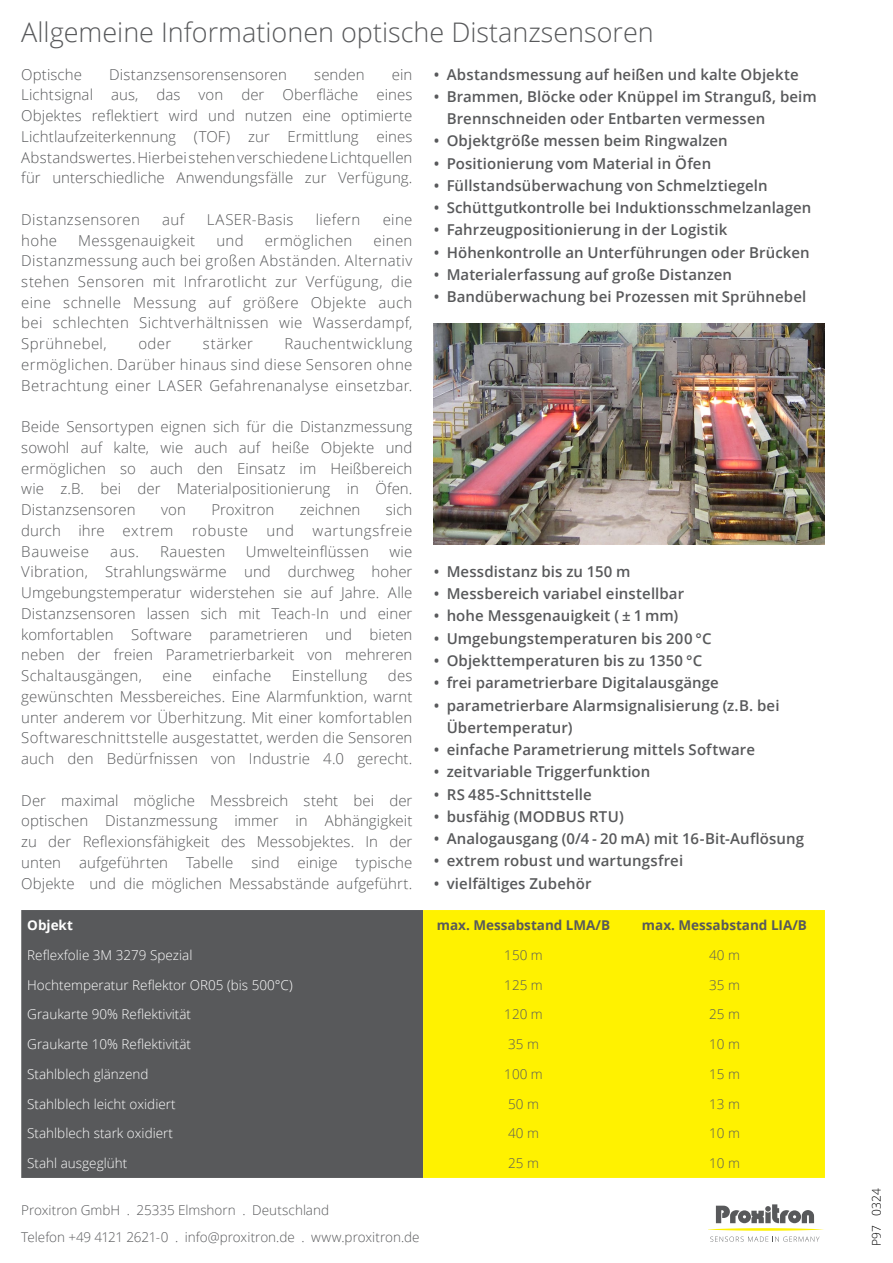
<style>
.page{position:relative;width:893px;height:1263px;background:#fff}
.page>*{position:absolute;margin:0;border:0;box-sizing:border-box;transform-origin:0 0}
.t1{font:300 27px "Open Sans";color:#58595b}
.t2{font:300 15px/20.7px "Open Sans";letter-spacing:.015em;color:#58595b;text-align:justify}
.t3{font:600 15px/22.2px "Open Sans";letter-spacing:.005em;color:#58595b}
.t4{font:300 13.5px "Open Sans";color:#fff}
.t5{font:300 13.5px/27px "Open Sans";color:#58595b}
.t6{font:700 13.5px "Open Sans";color:#58595b}
.t7{font:700 13.5px "Open Sans";color:#fff}
.t8{font:300 12px "Open Sans";color:#000}
</style>
<div class="page">
<svg style="left:709px;top:1204px;width:115px;height:38px"></svg>
<div style="left:21px;top:910px;width:402px;height:268px;background:#58595b"></div>
<div style="left:423px;top:910px;width:402px;height:268px;background:#fff200"></div>
<img style="left:434px;top:323px;width:391px;height:221px">
<h1 class="t1" style="left:21px;top:14px;width:634px">Allgemeine Informationen optische Distanzsensoren</h1>
<p class="t2" style="left:21px;top:63px;width:62px">Optische</p>
<p class="t2" style="left:109px;top:63px;width:179px">Distanzsensorensensoren</p>
<p class="t2" style="left:314px;top:63px;width:52px">senden</p>
<p class="t3" style="left:434px;top:63px;width:366px">• Abstandsmessung auf heißen und kalte Objekte</p>
<p class="t3" style="left:447px;top:85px;width:372px;text-indent:-13px">• Brammen, Blöcke oder Knüppel im Stranguß, beim<br>Brennschneiden oder Entbarten vermessen</p>
<p class="t3" style="left:434px;top:129px;width:295px">• Objektgröße messen beim Ringwalzen</p>
<p class="t3" style="left:434px;top:152px;width:279px">• Positionierung vom Material in Öfen</p>
<p class="t3" style="left:434px;top:174px;width:335px">• Füllstandsüberwachung von Schmelztiegeln</p>
<p class="t3" style="left:434px;top:196px;width:379px">• Schüttgutkontrolle bei Induktionsschmelzanlagen</p>
<p class="t3" style="left:434px;top:218px;width:295px">• Fahrzeugpositionierung in der Logistik</p>
<p class="t3" style="left:434px;top:241px;width:377px">• Höhenkontrolle an Unterführungen oder Brücken</p>
<p class="t3" style="left:434px;top:263px;width:300px">• Materialerfassung auf große Distanzen</p>
<p class="t3" style="left:434px;top:285px;width:374px">• Bandüberwachung bei Prozessen mit Sprühnebel</p>
<p class="t2" style="left:21px;top:63px;width:393px;text-indent:371px">ein Lichtsignal aus, das von der Oberfläche eines Objektes reflektiert wird und nutzen eine optimierte Lichtlaufzeiterkennung (TOF) zur Ermittlung eines Abstandswertes. Hierbei stehen verschiedene Lichtquellen für unterschiedliche Anwendungsfälle zur Verfügung.</p>
<p class="t2" style="left:21px;top:209px;width:120px">Distanzsensoren</p>
<p class="t2" style="left:162px;top:209px;width:24px">auf</p>
<p class="t2" style="left:207px;top:209px;width:88px">LASER-Basis</p>
<p class="t2" style="left:316px;top:209px;width:46px">liefern</p>
<p class="t2" style="left:383px;top:209px;width:31px">eine</p>
<p class="t2" style="left:21px;top:229px;width:37px">hohe</p>
<p class="t2" style="left:78px;top:229px;width:119px">Messgenauigkeit</p>
<p class="t2" style="left:216px;top:229px;width:29px">und</p>
<p class="t2" style="left:265px;top:229px;width:89px">ermöglichen</p>
<p class="t2" style="left:21px;top:229px;width:393px;text-indent:352px">einen Distanzmessung auch bei großen Abständen. Alternativ stehen Sensoren mit Infrarotlicht zur Verfügung, die eine schnelle Messung auf größere Objekte auch bei schlechten Sichtverhältnissen wie Wasserdampf, Sprühnebel,</p>
<p class="t2" style="left:21px;top:333px;width:393px;text-indent:263px">Rauchentwicklung ermöglichen. Darüber hinaus sind diese Sensoren ohne Betrachtung einer LASER Gefahrenanalyse einsetzbar.</p>
<p class="t2" style="left:21px;top:416px;width:393px">Beide Sensortypen eignen sich für die Distanzmessung sowohl auf kalte, wie auch auf heiße Objekte und ermöglichen so auch den Einsatz im Heißbereich wie z.B. bei der Materialpositionierung in Öfen.<br>Distanzsensoren</p>
<p class="t2" style="left:138px;top:333px;width:34px">oder</p>
<p class="t2" style="left:203px;top:333px;width:51px">stärker</p>
<p class="t2" style="left:21px;top:499px;width:393px;text-indent:365px">sich durch ihre extrem robuste und wartungsfreie Bauweise</p>
<p class="t2" style="left:161px;top:499px;width:26px">von</p>
<p class="t2" style="left:211px;top:499px;width:65px">Proxitron</p>
<p class="t2" style="left:300px;top:499px;width:62px">zeichnen</p>
<p class="t2" style="left:110px;top:540px;width:30px">aus.</p>
<p class="t2" style="left:160px;top:540px;width:66px">Rauesten</p>
<p class="t2" style="left:246px;top:540px;width:125px">Umwelteinflüssen</p>
<p class="t2" style="left:21px;top:540px;width:393px;text-indent:368px">wie Vibration, Strahlungswärme und durchweg hoher Umgebungstemperatur widerstehen sie auf Jahre. Alle Distanzsensoren lassen sich mit Teach-In und einer komfortablen Software parametrieren und bieten neben der freien Parametrierbarkeit von mehreren Schaltausgängen,</p>
<p class="t3" style="left:434px;top:560px;width:198px">• Messdistanz bis zu 150 m</p>
<p class="t3" style="left:434px;top:582px;width:252px">• Messbereich variabel einstellbar</p>
<p class="t3" style="left:434px;top:605px;width:246px">• hohe Messgenauigkeit ( ± 1 mm)</p>
<p class="t3" style="left:434px;top:627px;width:279px">• Umgebungstemperaturen bis 200 °C</p>
<p class="t3" style="left:434px;top:649px;width:270px">• Objekttemperaturen bis zu 1350 °C</p>
<p class="t3" style="left:434px;top:671px;width:286px">• frei parametrierbare Digitalausgänge</p>
<p class="t3" style="left:447px;top:694px;width:334px;text-indent:-13px">• parametrierbare Alarmsignalisierung (z.B. bei<br>Übertemperatur)</p>
<p class="t3" style="left:434px;top:738px;width:322px">• einfache Parametrierung mittels Software</p>
<p class="t3" style="left:434px;top:760px;width:218px">• zeitvariable Triggerfunktion</p>
<p class="t3" style="left:434px;top:783px;width:159px">• RS 485-Schnittstelle</p>
<p class="t3" style="left:434px;top:805px;width:191px">• busfähig (MODBUS RTU)</p>
<p class="t3" style="left:434px;top:827px;width:372px">• Analogausgang (0/4 - 20 mA) mit 16-Bit-Auflösung</p>
<p class="t3" style="left:434px;top:849px;width:251px">• extrem robust und wartungsfrei</p>
<p class="t3" style="left:434px;top:872px;width:159px">• vielfältiges Zubehör</p>
<p class="t2" style="left:163px;top:665px;width:31px">eine</p>
<p class="t2" style="left:213px;top:665px;width:60px">einfache</p>
<p class="t2" style="left:292px;top:665px;width:77px">Einstellung</p>
<p class="t2" style="left:21px;top:665px;width:393px;text-indent:367px">des gewünschten Messbereiches. Eine Alarmfunktion, warnt unter anderem vor Überhitzung. Mit einer komfortablen Softwareschnittstelle ausgestattet, werden die Sensoren auch den Bedürfnissen von Industrie 4.0 gerecht.</p>
<p class="t2" style="left:21px;top:789px;width:393px">Der maximal mögliche Messbreich steht bei der optischen Distanzmessung immer in Abhängigkeit zu der Reflexionsfähigkeit des Messobjektes. In der unten aufgeführten Tabelle sind einige typische Objekte und die möglichen Messabstände aufgeführt.</p>
<p class="t7" style="left:27px;top:916px;width:47px">Objekt</p>
<p class="t6" style="left:437px;top:916px;width:175px">max. Messabstand LMA/B</p>
<p class="t6" style="left:642px;top:916px;width:167px">max. Messabstand LIA/B</p>
<p class="t4" style="left:27px;top:946px;width:167px">Reflexfolie 3M 3279 Spezial</p>
<p class="t5" style="left:504px;top:941px;width:40px">150 m</p>
<p class="t5" style="left:709px;top:941px;width:32px">40 m</p>
<p class="t4" style="left:27px;top:975px;width:267px">Hochtemperatur Reflektor OR05 (bis 500°C)</p>
<p class="t5" style="left:504px;top:971px;width:40px">125 m</p>
<p class="t5" style="left:709px;top:971px;width:32px">35 m</p>
<p class="t4" style="left:27px;top:1005px;width:165px">Graukarte 90% Reflektivität</p>
<p class="t5" style="left:504px;top:1001px;width:40px">120 m</p>
<p class="t5" style="left:709px;top:1001px;width:32px">25 m</p>
<p class="t4" style="left:27px;top:1035px;width:165px">Graukarte 10% Reflektivität</p>
<p class="t5" style="left:508px;top:1030px;width:32px">35 m</p>
<p class="t5" style="left:709px;top:1030px;width:32px">10 m</p>
<p class="t4" style="left:27px;top:1065px;width:123px">Stahlblech glänzend</p>
<p class="t5" style="left:504px;top:1060px;width:40px">100 m</p>
<p class="t5" style="left:709px;top:1060px;width:32px">15 m</p>
<p class="t4" style="left:27px;top:1094px;width:150px">Stahlblech leicht oxidiert</p>
<p class="t5" style="left:508px;top:1090px;width:32px">50 m</p>
<p class="t5" style="left:709px;top:1090px;width:32px">13 m</p>
<p class="t4" style="left:27px;top:1124px;width:147px">Stahlblech stark oxidiert</p>
<p class="t5" style="left:508px;top:1120px;width:32px">40 m</p>
<p class="t5" style="left:709px;top:1120px;width:32px">10 m</p>
<p class="t4" style="left:27px;top:1154px;width:102px">Stahl ausgeglüht</p>
<p class="t5" style="left:508px;top:1149px;width:32px">25 m</p>
<p class="t5" style="left:709px;top:1149px;width:32px">10 m</p>
<p class="t5" style="left:21px;top:1196px;width:400px">Proxitron GmbH . 25335 Elmshorn . Deutschland<br>Telefon +49 4121 2621-0 . info@proxitron.de . www.proxitron.de</p>
<p class="t8" style="left:868px;top:1246px;width:59px;rotate:-90deg">P97 0324</p>
</div>
